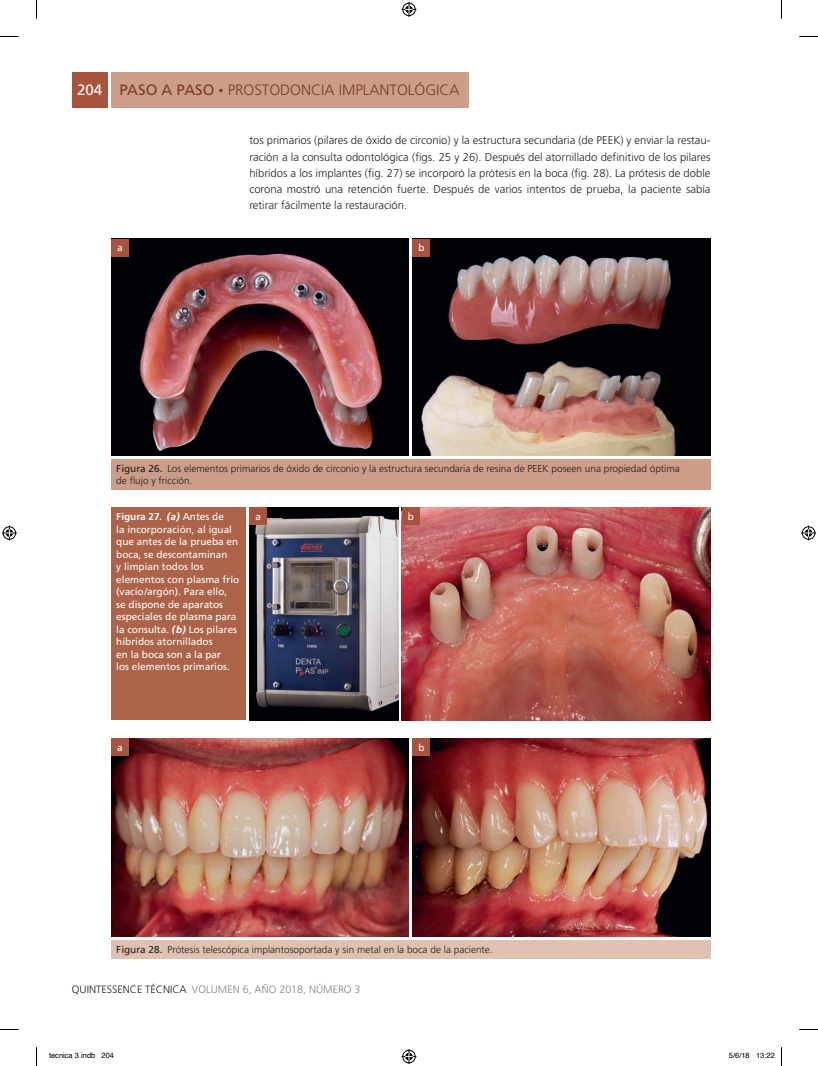
<style>
.page{position:relative;width:818px;height:1066px;background:#fff}
.page>*{position:absolute;margin:0;border:0;box-sizing:border-box;transform-origin:0 0}
.t1{font:300 15px "Frutiger LT Std";color:#7b3c27}
.t2{font:300 11.25px/16.2px "Frutiger LT Std";color:#231f20;text-align:justify}
.t3{font:300 10.62px "Frutiger LT Std";color:#808285}
.t4{font:10px/12.5px "Frutiger LT Std";color:#fff}
.t5{font:300 10px/12.5px "Frutiger LT Std";color:#231f20}
.t6{font:7.5px "Helvetica";color:#000}
.s1{font-weight:400;color:#fff}
.s2{font-weight:400}
.s3{font-weight:400;font-size:10px}
.s4{font-weight:700}
.s5{font-weight:700;font-style:italic}
.s6{color:#231f20}
</style>
<div class="page">
<div style="left:72px;top:72px;width:35px;height:35px;background:#a6543d"></div>
<div style="left:111px;top:72px;width:357px;height:35px;background:#cc9d88"></div>
<img style="left:111px;top:238px;width:298px;height:217px">
<img style="left:249px;top:507px;width:149px;height:212px">
<img style="left:111px;top:738px;width:298px;height:198px">
<img style="left:412px;top:238px;width:298px;height:217px">
<img style="left:401px;top:507px;width:309px;height:212px">
<img style="left:412px;top:738px;width:298px;height:198px">
<div style="left:111px;top:238px;width:18px;height:18px;background:#a6543d"></div>
<div style="left:412px;top:238px;width:18px;height:18px;background:#a6543d"></div>
<div style="left:111px;top:459px;width:599px;height:30px;background:#cc9d88"></div>
<div style="left:111px;top:507px;width:135px;height:212px;background:#ad6349"></div>
<div style="left:249px;top:507px;width:18px;height:18px;background:#a6543d"></div>
<div style="left:111px;top:738px;width:18px;height:17px;background:#a6543d"></div>
<div style="left:401px;top:507px;width:18px;height:18px;background:#a6543d"></div>
<div style="left:412px;top:738px;width:18px;height:17px;background:#a6543d"></div>
<div style="left:111px;top:940px;width:599px;height:18px;background:#dec1b1"></div>
<svg style="left:0;top:36px;width:19px;height:1px"></svg>
<svg style="left:799px;top:36px;width:18px;height:1px"></svg>
<svg style="left:36px;top:0;width:1px;height:19px"></svg>
<svg style="left:36px;top:1047px;width:1px;height:18px"></svg>
<svg style="left:401px;top:2px;width:15px;height:15px"></svg>
<svg style="left:401px;top:1049px;width:15px;height:14px"></svg>
<svg style="left:2px;top:525px;width:15px;height:15px"></svg>
<svg style="left:801px;top:525px;width:14px;height:15px"></svg>
<h1 class="t1" style="left:77px;top:82px;width:384px"><span class="s1">204</span> <span class="s2">PASO A PASO</span> <span class="s3">•</span> PROSTODONCIA IMPLANTOLÓGICA</h1>
<p class="t2" style="left:249px;top:132px;width:462px">tos primarios (pilares de óxido de circonio) y la estructura secundaria (de PEEK) y enviar la restau&shy;ración a la consulta odontológica (figs. 25 y 26). Después del atornillado definitivo de los pilares híbridos a los implantes (fig. 27) se incorporó la prótesis en la boca (fig. 28). La prótesis de doble corona mostró una retención fuerte. Después de varios intentos de prueba, la paciente sabía retirar fácilmente la restauración.</p>
<p class="t4" style="left:117px;top:241px;width:7px">a</p>
<p class="t4" style="left:418px;top:241px;width:8px">b</p>
<p class="t5" style="left:116px;top:462px;width:564px"><span class="s2">Figura 26.</span> Los elementos primarios de óxido de circonio y la estructura secundaria de resina de PEEK poseen una propiedad óptima de flujo y fricción.</p>
<p class="t4" style="left:116px;top:510px;width:124px"><span class="s4">Figura 27.</span> <span class="s5">(a)</span> Antes de<br>la incorporación, al igual que antes de la prueba en boca, se descontaminan<br>y limpian todos los elementos con plasma frío (vacío/argón). Para ello,<br>se dispone de aparatos especiales de plasma para la consulta. <span class="s5">(b)</span> Los pilares híbridos atornillados<br>en la boca son a la par<br>los elementos primarios.</p>
<p class="t4" style="left:255px;top:510px;width:7px">a</p>
<p class="t4" style="left:407px;top:510px;width:8px">b</p>
<p class="t4" style="left:117px;top:740px;width:7px">a</p>
<p class="t4" style="left:418px;top:740px;width:8px">b</p>
<p class="t5" style="left:116px;top:943px;width:377px"><span class="s2">Figura 28.</span> Prótesis telescópica implantosoportada y sin metal en la boca de la paciente.</p>
<p class="t3" style="left:72px;top:982px;width:290px"><span class="s6">QUINTESSENCE TÉCNICA</span> VOLUMEN 6, AÑO 2018, NÚMERO 3</p>
<p class="t6" style="left:49px;top:1049px;width:67px">tecnica 3.indb 204</p>
<p class="t6" style="left:728px;top:1049px;width:47px">5/6/18 13:22</p>
</div>
